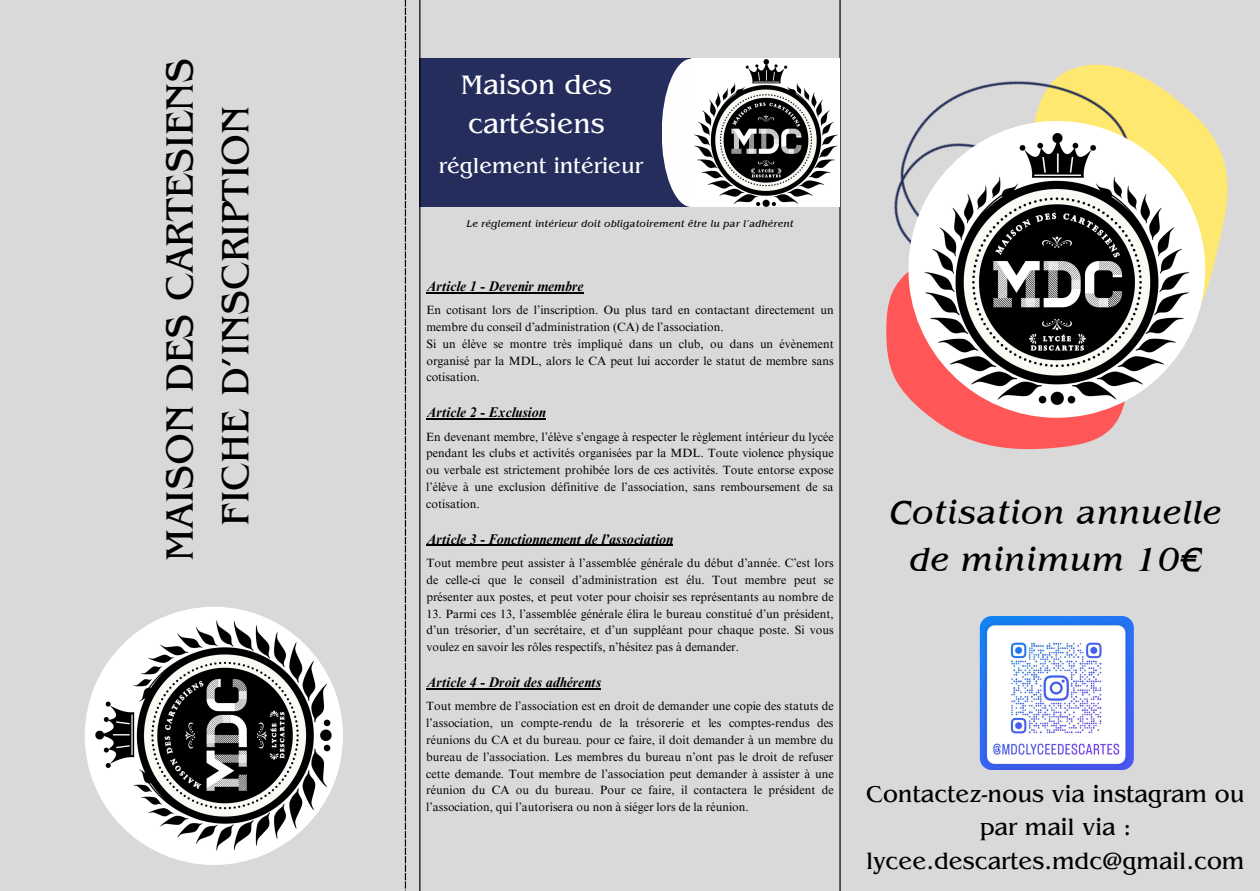
<style>
.page{position:relative;width:1260px;height:891px;background:#d9d9d9}
.page>*{position:absolute;margin:0;border:0;box-sizing:border-box;transform-origin:0 0}
.t1{font:40px "Benguiat Pro ITC";color:#000}
.t2{font:italic 34px/47.4px "Benguiat Pro ITC";color:#000;text-align:center}
.t3{font:28px "Benguiat Pro ITC";color:#fff}
.t4{font:24px/33.6px "Benguiat Pro ITC";color:#000;text-align:center}
.t5{font:22px "Benguiat Pro ITC";color:#fff}
.t6{font:italic 700 14px "Times NRMT Pro";color:#000}
.t7{font:12px/16.8px "Times NRMT Pro";color:#000;text-align:justify}
.t8{font:italic 10px "Benguiat Pro ITC";color:#000}
</style>
<div class="page">
<div style="left:662px;top:59px;width:29px;height:148px;background:#252d5d"></div>
<div style="left:662px;top:59px;width:59px;height:148px;background:#fefefe;border-radius:50%"></div>
<div style="left:420px;top:59px;width:242px;height:148px;background:#252d5d"></div>
<hr style="left:419px;top:0;width:1px;height:891px;background:#000">
<hr style="left:839px;top:0;width:2px;height:891px;background:#000">
<img style="left:694px;top:59px;width:146px;height:148px">
<svg style="left:887px;top:350px;width:238px;height:100px;fill:#ff5757"></svg>
<svg style="left:1171px;top:112px;width:57px;height:252px"></svg>
<img style="left:886px;top:64px;width:305px;height:286px">
<img style="left:908px;top:121px;width:297px;height:297px;border-radius:50%">
<img style="left:980px;top:616px;width:154px;height:154px;border-radius:12px">
<hr style="left:426px;top:292px;width:158px;height:1px;background:#000">
<hr style="left:426px;top:418px;width:120px;height:2px;background:#000">
<hr style="left:426px;top:545px;width:247px;height:1px;background:#000">
<hr style="left:426px;top:688px;width:175px;height:1px;background:#000">
<img style="left:85px;top:607px;width:258px;height:258px;border-radius:50%">
<svg style="left:405px;top:0;width:1px;height:890px"></svg>
<p class="t1" style="left:166px;top:561px;width:505px;rotate:-90deg">MAISON DES CARTESIENS</p>
<p class="t1" style="left:221px;top:526px;width:422px;rotate:-90deg">FICHE D’INSCRIPTION</p>
<p class="t3" style="left:461px;top:75px;width:153px">Maison des</p>
<p class="t3" style="left:468px;top:114px;width:138px">cartésiens</p>
<p class="t5" style="left:439px;top:158px;width:206px">réglement intérieur</p>
<p class="t8" style="left:466px;top:220px;width:329px">Le réglement intérieur doit obligatoirement être lu par l’adhérent</p>
<p class="t6" style="left:426px;top:281px;width:159px">Article 1 - Devenir membre</p>
<h6 class="t7" style="left:426px;top:303px;width:409px">En cotisant lors de l’inscription. Ou plus tard en contactant directement un membre du conseil d’administration (CA) de l’association.</h6>
<p class="t7" style="left:426px;top:337px;width:409px">Si un élève se montre très impliqué dans un club, ou dans un évènement organisé par la MDL, alors le CA peut lui accorder le statut de membre sans cotisation.</p>
<p class="t6" style="left:426px;top:407px;width:121px">Article 2 - Exclusion</p>
<p class="t7" style="left:426px;top:430px;width:409px">En devenant membre, l’élève s’engage à respecter le règlement intérieur du lycée pendant les clubs et activités organisées par la MDL. Toute violence physique ou verbale est strictement prohibée lors de ces activités. Toute entorse expose l’élève à une exclusion définitive de l’association, sans remboursement de sa cotisation.</p>
<p class="t6" style="left:426px;top:534px;width:248px">Article 3 - Fonctionnement de l’association</p>
<p class="t7" style="left:426px;top:556px;width:409px">Tout membre peut assister à l’assemblée générale du début d’année. C’est lors de celle-ci que le conseil d’administration est élu. Tout membre peut se présenter aux postes, et peut voter pour choisir ses représentants au nombre de</p>
<p class="t7" style="left:426px;top:607px;width:409px">13. Parmi ces 13, l’assemblée générale élira le bureau constitué d’un président, d’un trésorier, d’un secrétaire, et d’un suppléant pour chaque poste. Si vous voulez en savoir les rôles respectifs, n’hésitez pas à demander.</p>
<p class="t6" style="left:426px;top:677px;width:176px">Article 4 - Droit des adhérents</p>
<p class="t7" style="left:426px;top:699px;width:409px">Tout membre de l’association est en droit de demander une copie des statuts de l’association, un compte-rendu de la trésorerie et les comptes-rendus des réunions du CA et du bureau. pour ce faire, il doit demander à un membre du bureau de l’association. Les membres du bureau n’ont pas le droit de refuser cette demande. Tout membre de l’association peut demander à assister à une réunion du CA ou du bureau. Pour ce faire, il contactera le président de l’association, qui l’autorisera ou non à siéger lors de la réunion.</p>
<p class="t2" style="left:889px;top:494px;width:334px">Cotisation annuelle de minimum 10€</p>
<p class="t4" style="left:866px;top:781px;width:380px">Contactez-nous via instagram ou par mail via :</p>
<p class="t4" style="left:866px;top:848px;width:380px">lycee.descartes.mdc@gmail.com</p>
</div>
